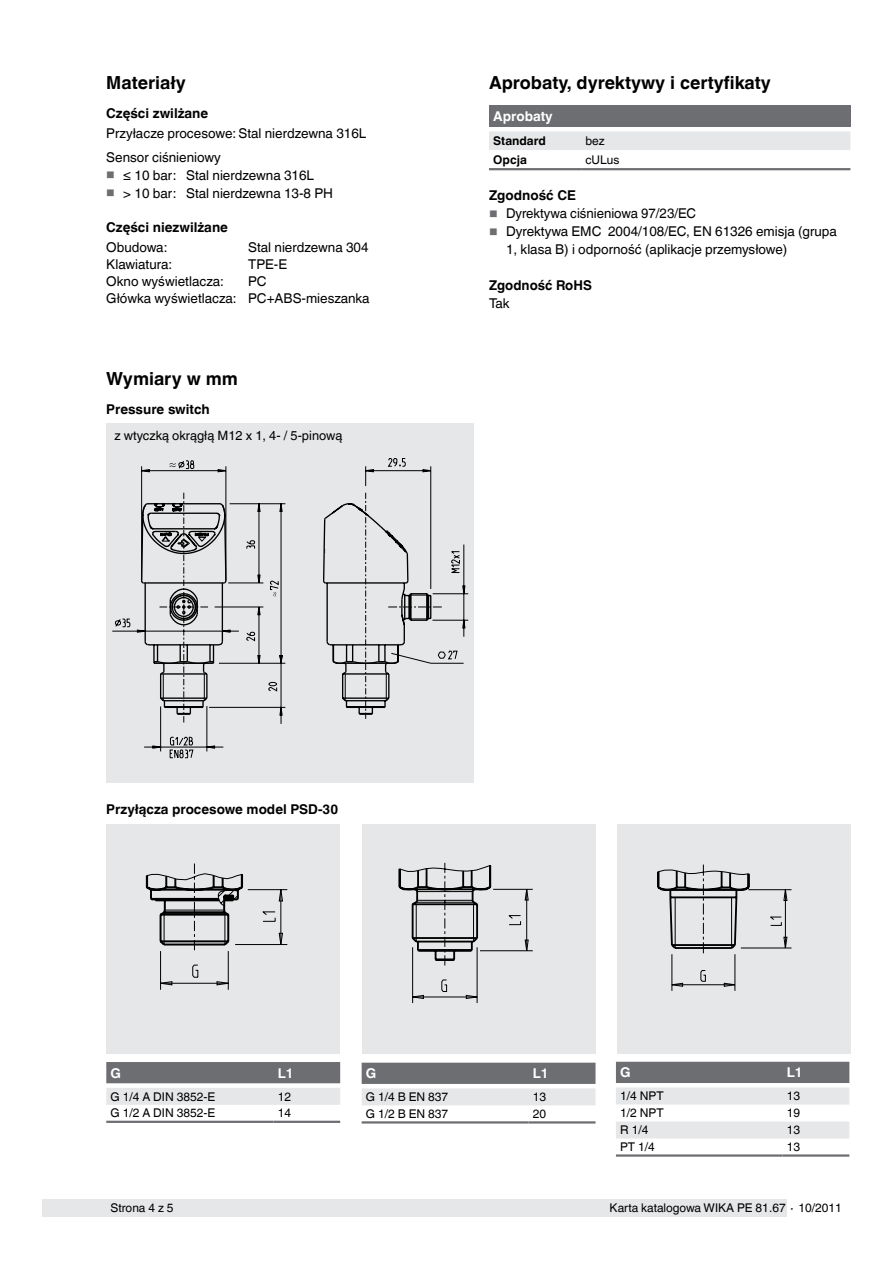
<style>
.page{position:relative;width:893px;height:1263px;background:#fff}
.page>*{position:absolute;margin:0;border:0;box-sizing:border-box;transform-origin:0 0}
.t1{font:700 18px "Helvetica World";color:#000}
.t2{font:13.5px/18px "Helvetica World";color:#000}
.t3{font:700 13.5px "Helvetica World";color:#000}
.t4{font:700 13.5px "Helvetica World";color:#fff}
.t5{font:12.9px "Helvetica World";color:#000}
.t6{font:12px "Helvetica World";color:#000}
.t7{font:700 12px "Helvetica World";color:#000}
</style>
<div class="page">
<div style="left:43px;top:1199px;width:744px;height:17px;background:#e6e7e8"></div>
<div style="left:489px;top:106px;width:361px;height:21px;background:#6d6e71"></div>
<div style="left:489px;top:131px;width:361px;height:19px;background:#e6e7e8"></div>
<hr style="left:489px;top:168px;width:92px;height:2px;background:#6d6e71">
<hr style="left:581px;top:168px;width:269px;height:2px;background:#6d6e71">
<div style="left:106px;top:423px;width:368px;height:360px;background:#e6e7e8"></div>
<svg style="left:106px;top:1062px;width:234px;height:43px;background:#adadaf"></svg>
<hr style="left:106px;top:1121px;width:168px;height:2px;background:#6d6e71">
<hr style="left:274px;top:1121px;width:66px;height:2px;background:#6d6e71">
<svg style="left:362px;top:1063px;width:233px;height:42px;background:#acadaf"></svg>
<hr style="left:362px;top:1121px;width:167px;height:2px;background:#6d6e71">
<hr style="left:529px;top:1121px;width:66px;height:2px;background:#6d6e71">
<svg style="left:616px;top:1062px;width:233px;height:76px"></svg>
<hr style="left:616px;top:1154px;width:167px;height:3px;background:#6d6e71">
<hr style="left:783px;top:1154px;width:66px;height:3px;background:#6d6e71">
<div style="left:617px;top:824px;width:233px;height:230px;background:#e6e7e8"></div>
<div style="left:362px;top:824px;width:233px;height:230px;background:#e6e7e8"></div>
<div style="left:106px;top:824px;width:234px;height:230px;background:#e6e7e8"></div>
<svg style="left:145px;top:863px;width:143px;height:127px"></svg>
<svg style="left:398px;top:862px;width:135px;height:141px"></svg>
<svg style="left:657px;top:864px;width:135px;height:127px"></svg>
<svg style="left:112px;top:458px;width:356px;height:301px"></svg>
<svg style="left:170px;top:463px;width:6px;height:4px"></svg>
<svg style="left:140px;top:499px;width:292px;height:217px"></svg>
<h1 class="t1" style="left:106px;top:72px;width:81px">Materiały</h1>
<p class="t3" style="left:106px;top:105px;width:103px">Części zwilżane</p>
<p class="t2" style="left:106px;top:121px;width:262px;line-height:24.2px">Przyłacze procesowe: Stal nierdzewna 316L<br>Sensor ciśnieniowy</p>
<p class="t2" style="left:123px;top:166px;width:211px">≤ 10 bar: Stal nierdzewna 316L<br>&gt; 10 bar: Stal nierdzewna 13-8 PH</p>
<p class="t3" style="left:106px;top:220px;width:123px">Części niezwilżane</p>
<p class="t2" style="left:106px;top:238px;width:63px">Obudowa:</p>
<p class="t2" style="left:248px;top:238px;width:122px">Stal nierdzewna 304</p>
<p class="t2" style="left:106px;top:255px;width:67px">Klawiatura:</p>
<p class="t2" style="left:248px;top:255px;width:40px">TPE-E</p>
<p class="t2" style="left:106px;top:272px;width:119px">Okno wyświetlacza:</p>
<p class="t2" style="left:106px;top:273px;width:265px;line-height:17px;text-indent:142px">PC<br>Główka wyświetlacza: PC+ABS-mieszanka</p>
<h1 class="t1" style="left:106px;top:368px;width:133px">Wymiary w mm</h1>
<p class="t3" style="left:106px;top:401px;width:105px">Pressure switch</p>
<p class="t5" style="left:114px;top:428px;width:230px">z wtyczką okrągłą M12 x 1, 4- / 5-pinową</p>
<h1 class="t1" style="left:489px;top:72px;width:283px">Aprobaty, dyrektywy i certyfikaty</h1>
<p class="t4" style="left:493px;top:109px;width:61px">Aprobaty</p>
<p class="t7" style="left:493px;top:134px;width:54px">Standard</p>
<p class="t6" style="left:585px;top:134px;width:21px">bez</p>
<p class="t7" style="left:493px;top:153px;width:35px">Opcja</p>
<p class="t6" style="left:585px;top:153px;width:35px">cULus</p>
<p class="t3" style="left:489px;top:188px;width:89px">Zgodność CE</p>
<p class="t2" style="left:506px;top:205px;width:332px">Dyrektywa ciśnieniowa 97/23/EC<br>Dyrektywa EMC 2004/108/EC, EN 61326 emisja (grupa<br>1, klasa B) i odporność (aplikacje przemysłowe)</p>
<p class="t3" style="left:489px;top:278px;width:104px">Zgodność RoHS</p>
<p class="t2" style="left:489px;top:295px;width:22px">Tak</p>
<p class="t3" style="left:106px;top:801px;width:233px">Przyłącza procesowe model PSD-30</p>
<p class="t4" style="left:111px;top:1065px;width:12px">G</p>
<p class="t4" style="left:278px;top:1065px;width:17px">L1</p>
<p class="t6" style="left:111px;top:1089px;width:106px">G 1/4 A DIN 3852-E</p>
<p class="t6" style="left:278px;top:1089px;width:15px">12</p>
<p class="t6" style="left:111px;top:1106px;width:106px">G 1/2 A DIN 3852-E</p>
<p class="t6" style="left:278px;top:1106px;width:15px">14</p>
<p class="t4" style="left:366px;top:1065px;width:12px">G</p>
<p class="t4" style="left:533px;top:1065px;width:17px">L1</p>
<p class="t6" style="left:366px;top:1090px;width:84px">G 1/4 B EN 837</p>
<p class="t6" style="left:533px;top:1090px;width:15px">13</p>
<p class="t6" style="left:366px;top:1106px;width:84px">G 1/2 B EN 837</p>
<p class="t6" style="left:533px;top:1106px;width:15px">20</p>
<p class="t4" style="left:620px;top:1065px;width:12px">G</p>
<p class="t4" style="left:787px;top:1065px;width:17px">L1</p>
<p class="t6" style="left:620px;top:1089px;width:45px">1/4 NPT</p>
<p class="t6" style="left:787px;top:1089px;width:15px">13</p>
<p class="t6" style="left:620px;top:1106px;width:45px">1/2 NPT</p>
<p class="t6" style="left:787px;top:1106px;width:15px">19</p>
<p class="t6" style="left:620px;top:1123px;width:30px">R 1/4</p>
<p class="t6" style="left:787px;top:1123px;width:15px">13</p>
<p class="t6" style="left:620px;top:1139px;width:36px">PT 1/4</p>
<p class="t6" style="left:787px;top:1139px;width:15px">13</p>
<p class="t6" style="left:111px;top:1201px;width:65px">Strona 4 z 5</p>
<p class="t6" style="left:610px;top:1201px;width:234px">Karta katalogowa WIKA PE 81.67 ∙ 10/2011</p>
</div>
